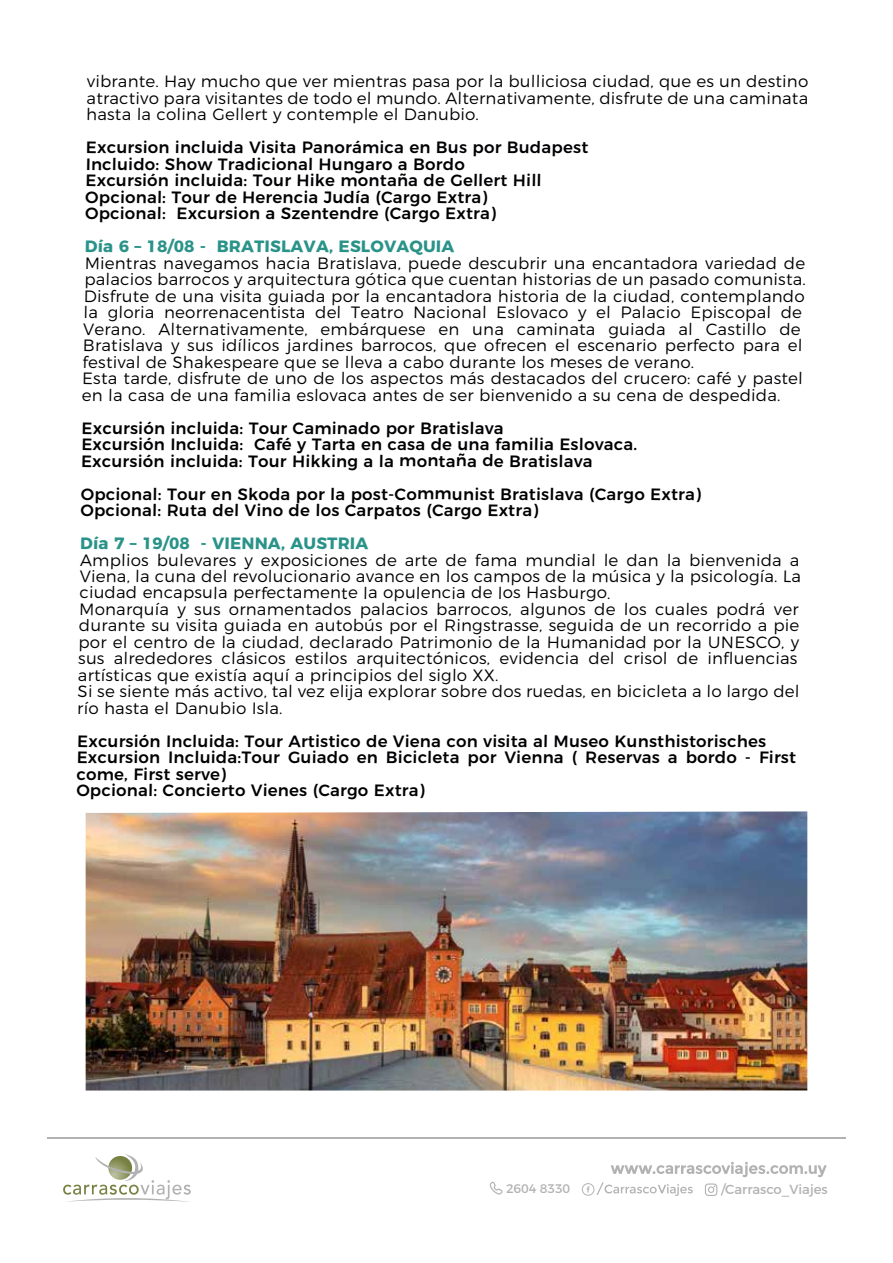
<style>
.page{position:relative;width:893px;height:1263px;background:#fff}
.page>*{position:absolute;margin:0;border:0;box-sizing:border-box;transform-origin:0 0}
.t1{font:300 16.5px/16.6px "Montserrat";color:#010103}
.t2{font:500 16.5px/16.6px "Montserrat";color:#010103}
.t3{font:700 16.5px "Montserrat";color:#2a9389}
.t4{font:13.2px "Montserrat";color:#b2b2b2}
.t5{font:12.45px "Montserrat";letter-spacing:-.01em;color:#b2b2b2}
</style>
<div class="page">
<svg style="left:63px;top:1154px;width:128px;height:48px"></svg>
<hr style="left:47px;top:1137px;width:799px;height:1px;background:#b2b2b2">
<svg style="left:489px;top:1182px;width:13px;height:12px"></svg>
<svg style="left:582px;top:1162px;width:245px;height:34px"></svg>
<img style="left:86px;top:811px;width:721px;height:279px">
<p class="t1" style="left:87px;top:65px;width:723px;rotate:1deg">vibrante. Hay mucho que ver mientras pasa por la bulliciosa ciudad, que es un destino atractivo para visitantes de todo el mundo. Alternativamente, disfrute de una caminata</p>
<p class="t1" style="left:87px;top:101px;width:394px;rotate:1deg">hasta la colina Gellert y contemple el Danubio.</p>
<p class="t2" style="left:86px;top:133px;width:504px;line-height:17.4px;rotate:1deg">Excursion incluida Visita Panorámica en Bus por Budapest<br>Incluido: Show Tradicional Hungaro a Bordo</p>
<p class="t2" style="left:86px;top:167px;width:457px;rotate:1deg">Excursión incluida: Tour Hike montaña de Gellert Hill<br>Opcional: Tour de Herencia Judía (Cargo Extra)<br>Opcional: Excursion a Szentendre (Cargo Extra)</p>
<p class="t3" style="left:85px;top:230px;width:371px;rotate:1deg">Día 6 – 18/08 - BRATISLAVA, ESLOVAQUIA</p>
<p class="t1" style="left:85px;top:247px;width:723px;rotate:1deg">Mientras navegamos hacia Bratislava, puede descubrir una encantadora variedad de palacios barrocos y arquitectura gótica que cuentan historias de un pasado comunista.<br>Disfrute de una visita guiada por la encantadora historia de la ciudad, contemplando la gloria neorrenacentista del Teatro Nacional Eslovaco y el Palacio Episcopal de Verano. Alternativamente, embárquese en una caminata guiada al Castillo de Bratislava y sus idílicos jardines barrocos, que ofrecen el escenario perfecto para el festival de Shakespeare que se lleva a cabo durante los meses de verano.</p>
<p class="t1" style="left:83px;top:362px;width:722px;rotate:1deg">Esta tarde, disfrute de uno de los aspectos más destacados del crucero: café y pastel en la casa de una familia eslovaca antes de ser bienvenido a su cena de despedida.</p>
<p class="t2" style="left:82px;top:415px;width:557px;line-height:15.3px;rotate:1deg">Excursión incluida: Tour Caminado por Bratislava<br>Excursión Incluida: Café y Tarta en casa de una familia Eslovaca.</p>
<p class="t2" style="left:82px;top:439px;width:622px;line-height:31.7px;rotate:1deg">Excursión incluida: Tour Hikking a la montaña de Bratislava<br>Opcional: Tour en Skoda por la post-Communist Bratislava (Cargo Extra)</p>
<p class="t2" style="left:81px;top:496px;width:459px;rotate:1deg">Opcional: Ruta del Vino de los Carpatos (Cargo Extra)</p>
<p class="t3" style="left:81px;top:527px;width:289px;rotate:1deg">Día 7 – 19/08 - VIENNA, AUSTRIA</p>
<p class="t1" style="left:80px;top:544px;width:723px;line-height:16.2px;rotate:1deg">Amplios bulevares y exposiciones de arte de fama mundial le dan la bienvenida a<br>Viena, la cuna del revolucionario avance en los campos de la música y la psicología. La</p>
<p class="t1" style="left:80px;top:579px;width:721px;line-height:14.7px;rotate:1deg">ciudad encapsula perfectamente la opulencia de los Hasburgo.<br>Monarquía y sus ornamentados palacios barrocos, algunos de los cuales podrá ver</p>
<p class="t1" style="left:79px;top:609px;width:722px;text-align:justify;rotate:1deg">durante su visita guiada en autobús por el Ringstrasse, seguida de un recorrido a pie por el centro de la ciudad, declarado Patrimonio de la Humanidad por la UNESCO, y sus alrededores clásicos estilos arquitectónicos, evidencia del crisol de influencias</p>
<p class="t1" style="left:78px;top:663px;width:723px;line-height:14px;rotate:1deg">artísticas que existía aquí a principios del siglo XX.<br>Si se siente más activo, tal vez elija explorar sobre dos ruedas, en bicicleta a lo largo del</p>
<p class="t1" style="left:78px;top:696px;width:207px;rotate:1deg">río hasta el Danubio Isla.</p>
<p class="t2" style="left:77px;top:725px;width:721px;rotate:1deg">Excursión Incluida: Tour Artistico de Viena con visita al Museo Kunsthistorisches<br>Excursion Incluida:Tour Guiado en Bicicleta por Vienna ( Reservas a bordo - First</p>
<p class="t2" style="left:77px;top:764px;width:350px;line-height:14.9px;rotate:1deg">come, First serve)<br>Opcional: Concierto Vienes (Cargo Extra)</p>
<p class="t5" style="left:506px;top:1179px;width:66px">2604 8330</p>
<p class="t4" style="left:721px;top:1178px;width:108px">/Carrasco_Viajes</p>
</div>
